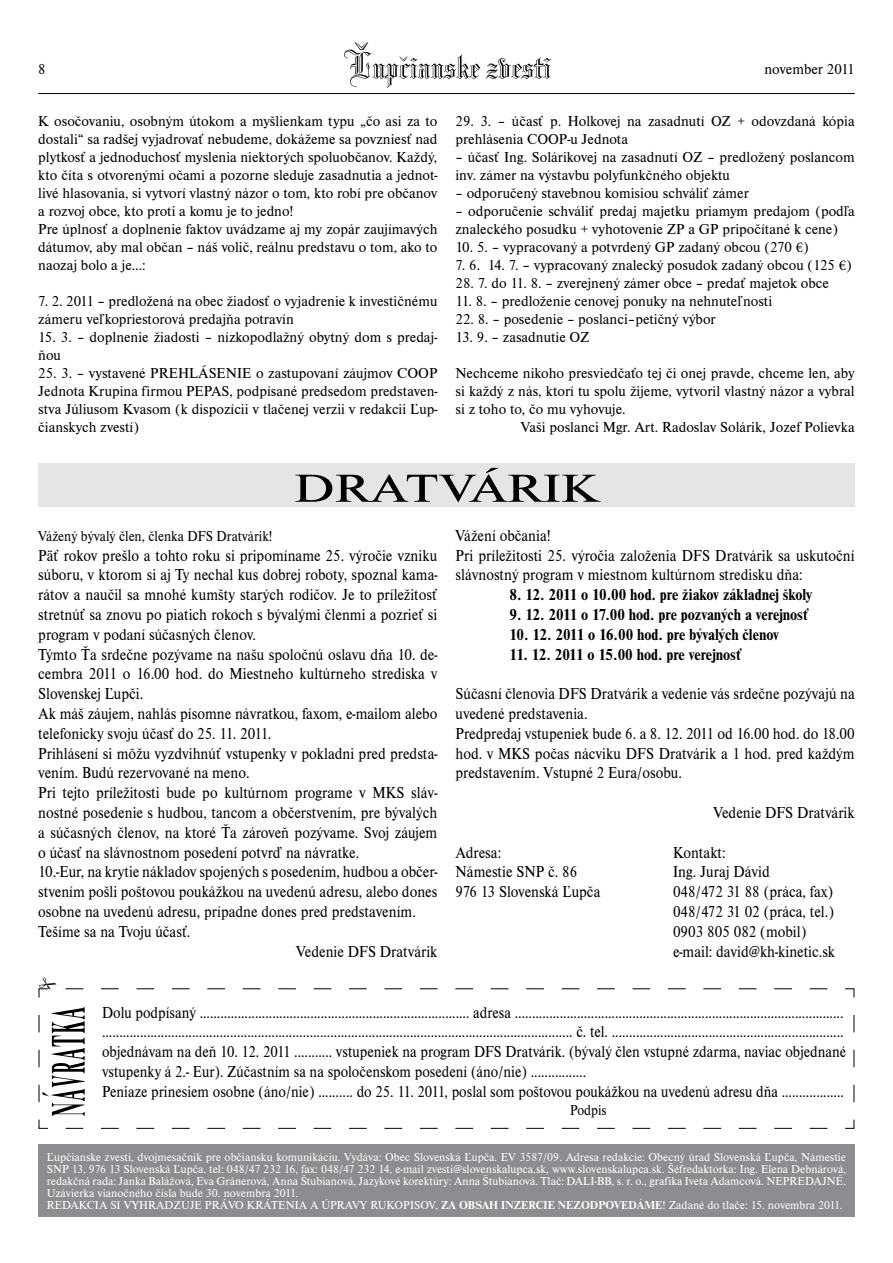
<style>
.page{position:relative;width:893px;height:1263px;background:#fff}
.page>*{position:absolute;margin:0;border:0;box-sizing:border-box;transform-origin:0 0}
.t1{font:40.5px "Nimbus Rom DEE";color:#000;scale:1.33 1}
.t2{font:16.5px/19.8px "Nimbus Rom DEE";color:#000;scale:.92 1}
.t3{font:16.5px/19.8px "Nimbus Rom DEE";color:#000;scale:.9 1}
.t4{font:700 16.5px "Nimbus Rom DEE";color:#000;scale:.92 1}
.t5{font:15px/18px "Nimbus Rom DEE";color:#000}
.t6{font:15px "Nimbus Rom DEE";color:#000;scale:.92 1}
.t7{font:15px "Nimbus Rom DEE";color:#000;scale:.9 1}
.t8{font:12px/12px "Nimbus Rom DEE";color:#fff}
.s1{font-family:"Minion Pro"}
.s2{font-weight:700}
</style>
<div class="page">
<hr style="left:38px;top:93px;width:817px;height:1px;background:#000">
<svg style="left:344px;top:43px;width:207px;height:45px"></svg>
<div style="left:38px;top:463px;width:817px;height:44px;background:#e3e5e6"></div>
<div style="left:38px;top:1144px;width:817px;height:72px;background:#8d8c90"></div>
<svg style="left:38px;top:988px;width:817px;height:141px"></svg>
<svg style="left:39px;top:988px;width:788px;height:1px"></svg>
<p class="t5" style="left:38px;top:112px;width:401px">K osočovaniu, osobným útokom a myšlienkam typu „čo asi za to dostali“ sa radšej vyjadrovať nebudeme, dokážeme sa povzniesť nad plytkosť a jednoduchosť myslenia niektorých spoluobčanov. Každý, kto číta s otvorenými očami a pozorne sleduje zasadnutia a jednot&shy;livé hlasovania, si vytvorí vlastný názor o tom, kto robí pre občanov a rozvoj obce, kto proti a komu je to jedno!<br>Pre úplnosť a doplnenie faktov uvádzame aj my zopár zaujímavých dátumov, aby mal občan – náš volič, reálnu predstavu o tom, ako to naozaj bolo a je...:</p>
<p class="t5" style="left:38px;top:292px;width:401px">7. 2. 2011 – predložená na obec žiadosť o vyjadrenie k investičnému zámeru veľkopriestorová predajňa potravín</p>
<p class="t5" style="left:38px;top:328px;width:401px">15. 3. – doplnenie žiadosti – nízkopodlažný obytný dom s predaj&shy;ňou</p>
<p class="t5" style="left:38px;top:364px;width:401px;text-align:justify">25. 3. – vystavené PREHLÁSENIE o zastupovaní záujmov COOP Jednota Krupina firmou PEPAS, podpísané predsedom predstaven&shy;stva Júliusom Kvasom (k dispozícii v tlačenej verzii v redakcii Ľup&shy;čianskych zvestí)</p>
<p class="t5" style="left:764px;top:60px;width:92px">november 2011</p>
<p class="t5" style="left:455px;top:112px;width:401px">29. 3. – účasť p. Holkovej na zasadnutí OZ + odovzdaná kópia prehlásenia COOP-u Jednota</p>
<p class="t5" style="left:455px;top:148px;width:401px">– účasť Ing. Solárikovej na zasadnutí OZ – predložený poslancom inv. zámer na výstavbu polyfunkčného objektu</p>
<p class="t5" style="left:455px;top:184px;width:295px">– odporučený stavebnou komisiou schváliť zámer</p>
<p class="t5" style="left:455px;top:202px;width:401px">– odporučenie schváliť predaj majetku priamym predajom (podľa znaleckého posudku + vyhotovenie ZP a GP pripočítané k cene)</p>
<p class="t5" style="left:455px;top:238px;width:355px">10. 5. – vypracovaný a potvrdený GP zadaný obcou (270 <span class="s1">€</span>)</p>
<p class="t5" style="left:455px;top:256px;width:398px">7. 6. 14. 7. – vypracovaný znalecký posudok zadaný obcou (125 <span class="s1">€</span>)</p>
<p class="t5" style="left:455px;top:274px;width:375px">28. 7. do 11. 8. – zverejnený zámer obce – predať majetok obce</p>
<p class="t5" style="left:455px;top:292px;width:318px">11. 8. – predloženie cenovej ponuky na nehnuteľnosti</p>
<p class="t5" style="left:455px;top:310px;width:262px">22. 8. – posedenie – poslanci–petičný výbor</p>
<p class="t5" style="left:455px;top:328px;width:136px">13. 9. – zasadnutie OZ</p>
<p class="t5" style="left:455px;top:364px;width:401px">Nechceme nikoho presviedčaťo tej či onej pravde, chceme len, aby</p>
<p class="t5" style="left:455px;top:382px;width:401px">si každý z nás, ktorí tu spolu žijeme, vytvoril vlastný názor a vybral</p>
<p class="t5" style="left:455px;top:400px;width:172px">si z toho to, čo mu vyhovuje.</p>
<p class="t5" style="left:521px;top:418px;width:335px">Vaši poslanci Mgr. Art. Radoslav Solárik, Jozef Polievka</p>
<h1 class="t1" style="left:294px;top:466px;width:58px">Dratvár</h1>
<h1 class="t1" style="left:543px;top:466px;width:35px">ik</h1>
<p class="t6" style="left:38px;top:528px;width:256px">Vážený bývalý člen, členka DFS Dratvárik!</p>
<p class="t2" style="left:38px;top:545px;width:435px">Päť rokov prešlo a tohto roku si pripomíname 25. výročie vzniku</p>
<p class="t2" style="left:38px;top:565px;width:435px">súboru, v ktorom si aj Ty nechal kus dobrej roboty, spoznal kama-</p>
<p class="t2" style="left:38px;top:585px;width:435px">rátov a naučil sa mnohé kumšty starých rodičov. Je to príležitosť</p>
<p class="t2" style="left:38px;top:605px;width:435px">stretnúť sa znovu po piatich rokoch s bývalými členmi a pozrieť si</p>
<p class="t2" style="left:38px;top:625px;width:238px">program v podaní súčasných členov.</p>
<p class="t2" style="left:38px;top:644px;width:435px">Týmto Ťa srdečne pozývame na našu spoločnú oslavu dňa 10. de-</p>
<p class="t2" style="left:38px;top:664px;width:435px">cembra 2011 o 16.00 hod. do Miestneho kultúrneho strediska v</p>
<p class="t2" style="left:38px;top:684px;width:116px">Slovenskej Ľupči.</p>
<p class="t2" style="left:38px;top:704px;width:435px">Ak máš záujem, nahlás písomne návratkou, faxom, e-mailom alebo</p>
<p class="t2" style="left:38px;top:724px;width:255px">telefonicky svoju účasť do 25. 11. 2011.</p>
<p class="t2" style="left:38px;top:743px;width:435px">Prihlásení si môžu vyzdvihnúť vstupenky v pokladni pred predsta-</p>
<p class="t2" style="left:38px;top:763px;width:231px">vením. Budú rezervované na meno.</p>
<p class="t2" style="left:38px;top:783px;width:435px">Pri tejto príležitosti bude po kultúrnom programe v MKS sláv-</p>
<p class="t2" style="left:38px;top:803px;width:435px">nostné posedenie s hudbou, tancom a občerstvením, pre bývalých</p>
<p class="t2" style="left:38px;top:823px;width:435px">a súčasných členov, na ktoré Ťa zároveň pozývame. Svoj záujem</p>
<p class="t2" style="left:38px;top:842px;width:350px">o účasť na slávnostnom posedení potvrď na návratke.</p>
<p class="t2" style="left:38px;top:862px;width:435px">10.-Eur, na krytie nákladov spojených s posedením, hudbou a občer-</p>
<p class="t2" style="left:38px;top:882px;width:435px">stvením pošli poštovou poukážkou na uvedenú adresu, alebo dones</p>
<p class="t2" style="left:38px;top:902px;width:412px">osobne na uvedenú adresu, prípadne dones pred predstavením.</p>
<p class="t2" style="left:38px;top:922px;width:167px">Tešíme sa na Tvoju účasť.</p>
<p class="t2" style="left:296px;top:941px;width:155px">Vedenie DFS Dratvárik</p>
<p class="t2" style="left:455px;top:526px;width:435px">Vážení občania!<br>Pri príležitosti 25. výročia založenia DFS Dratvárik sa uskutoční slávnostný program v miestnom kultúrnom stredisku dňa:</p>
<p class="t4" style="left:509px;top:586px;width:331px">8. 12. 2011 o 10.00 hod. pre žiakov základnej školy</p>
<p class="t4" style="left:509px;top:606px;width:327px">9. 12. 2011 o 17.00 hod. pre pozvaných a verejnosť</p>
<p class="t4" style="left:509px;top:625px;width:295px">10. 12. 2011 o 16.00 hod. pre bývalých členov</p>
<p class="t4" style="left:509px;top:645px;width:254px">11. 12. 2011 o 15.00 hod. pre verejnosť</p>
<p class="t2" style="left:455px;top:684px;width:435px">Súčasní členovia DFS Dratvárik a vedenie vás srdečne pozývajú na uvedené predstavenia.<br>Predpredaj vstupeniek bude 6. a 8. 12. 2011 od 16.00 hod. do 18.00 hod. v MKS počas nácviku DFS Dratvárik a 1 hod. pred každým predstavením. Vstupné 2 Eura/osobu.</p>
<p class="t2" style="left:713px;top:803px;width:155px">Vedenie DFS Dratvárik</p>
<p class="t2" style="left:455px;top:842px;width:51px">Adresa:</p>
<p class="t2" style="left:673px;top:842px;width:59px">Kontakt:</p>
<p class="t2" style="left:455px;top:862px;width:134px">Námestie SNP č. 86</p>
<p class="t2" style="left:673px;top:862px;width:107px">Ing. Juraj Dávid</p>
<p class="t2" style="left:455px;top:882px;width:159px">976 13 Slovenská Ľupča</p>
<p class="t2" style="left:673px;top:882px;width:178px">048/472 31 88 (práca, fax)<br>048/472 31 02 (práca, tel.)<br>0903 805 082 (mobil) e-mail: david@kh-kinetic.sk</p>
<p class="t3" style="left:102px;top:1002px;width:828px">Dolu podpísaný .............................................................................. adresa ............................................................................................... ........................................................................................................................................ č. tel. ................................................................... objednávam na deň 10. 12. 2011 ........... vstupeniek na program DFS Dratvárik. (bývalý člen vstupné zdarma, naviac objednané vstupenky á 2.- Eur). Zúčastním sa na spoločenskom posedení (áno/nie) ................<br>Peniaze prinesiem osobne (áno/nie) .......... do 25. 11. 2011, poslal som poštovou poukážkou na uvedenú adresu dňa ..................</p>
<p class="t7" style="left:570px;top:1102px;width:42px">Podpis</p>
<p class="t8" style="left:47px;top:1151px;width:801px">Ľupčianske zvesti, dvojmesačník pre občiansku komunikáciu. Vydáva: Obec Slovenská Ľupča. EV 3587/09. Adresa redakcie: Obecný úrad Slovenská Ľupča, Námestie SNP 13, 976 13 Slovenská Ľupča. tel: 048/47 232 16, fax: 048/47 232 14, e-mail zvesti@slovenskalupca.sk, www.slovenskalupca.sk. Šéfredaktorka: Ing. Elena Debnárová, redakčná rada: Janka Balážová, Eva Gránerová, Anna Štubianová, Jazykové korektúry: Anna Štubianová. Tlač: DALI-BB, s. r. o., grafika Iveta Adamcová. NEPREDAJNÉ.<br>Uzávierka vianočného čísla bude 30. novembra 2011.<br>REDAKCIA SI VYHRADZUJE PRÁVO KRÁTENIA A ÚPRAVY RUKOPISOV, <span class="s2">za obsah inzercie nez odp ovedáme</span></p>
<p class="t8" style="left:662px;top:1199px;width:182px">! Zadané do tlače: 15. novembra 2011.</p>
</div>
